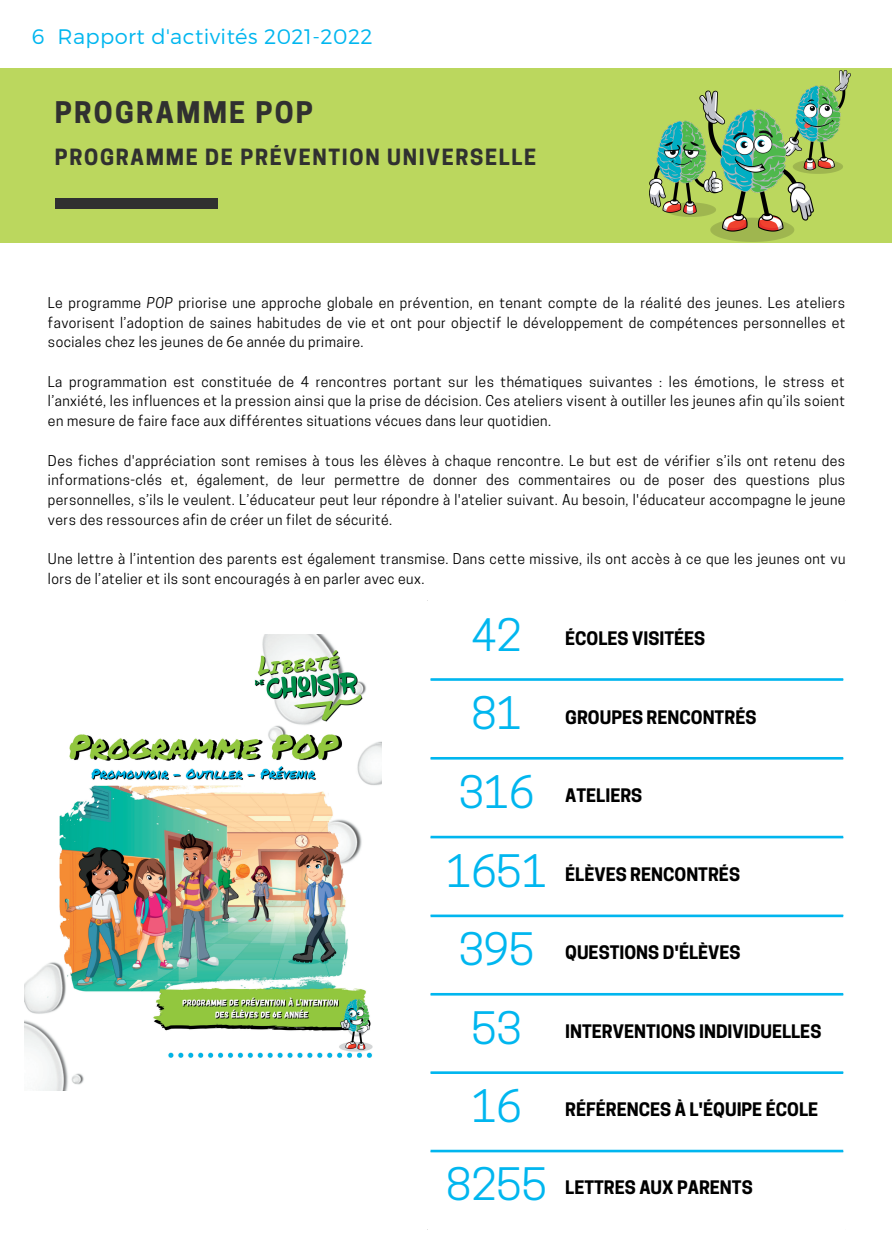
<style>
.page{position:relative;width:892px;height:1260px;background:#fff}
.page>*{position:absolute;margin:0;border:0;box-sizing:border-box;transform-origin:0 0}
.t1{font:42px "Cooper Hewitt";color:#00b6ef}
.t2{font:700 28px "Cooper Hewitt";letter-spacing:.08em;color:#303030}
.t3{font:700 21px "Cooper Hewitt";letter-spacing:.08em;color:#303030}
.t4{font:300 21px "Montserrat";letter-spacing:.02em;color:#00b6ef}
.t5{font:700 17.5px "Cooper Hewitt";color:#000}
.t6{font:14px/19.7px "Cooper Hewitt";letter-spacing:.03em;color:#000;text-align:justify}
.s1{font-style:italic}
</style>
<div class="page">
<div style="left:0;top:68px;width:891px;height:175px;background:#bbd75e"></div>
<div style="left:55px;top:199px;width:162px;height:10px;background:#303030"></div>
<img style="left:25px;top:634px;width:356px;height:456px">
<img style="left:649px;top:70px;width:200px;height:171px">
<div style="left:45px;top:635px;width:183px;height:61px;background:#fff"></div>
<svg style="left:430px;top:835px;width:412px;height:318px"></svg>
<hr style="left:562px;top:602px;width:3px;height:626px;background:#fff">
<hr style="left:430px;top:678px;width:412px;height:3px;background:#00b6ef">
<hr style="left:430px;top:757px;width:412px;height:3px;background:#00b6ef">
<hr style="left:430px;top:836px;width:412px;height:2px;background:#00b6ef">
<hr style="left:430px;top:915px;width:412px;height:2px;background:#00b6ef">
<hr style="left:430px;top:993px;width:412px;height:3px;background:#00b6ef">
<hr style="left:430px;top:1071px;width:412px;height:3px;background:#00b6ef">
<hr style="left:430px;top:1150px;width:412px;height:2px;background:#00b6ef">
<h3 class="t4" style="left:32px;top:23px;width:342px">6 Rapport d'activités 2021-2022</h3>
<h2 class="t2" style="left:55px;top:102px;width:259px">PROGRAMME POP</h2>
<h3 class="t3" style="left:55px;top:149px;width:482px">PROGRAMME DE PRÉVENTION UNIVERSELLE</h3>
<p class="t6" style="left:48px;top:295px;width:798px">Le programme <span class="s1">POP</span> priorise une approche globale en prévention, en tenant compte de la réalité des jeunes. Les ateliers favorisent l’adoption de saines habitudes de vie et ont pour objectif le développement de compétences personnelles et sociales chez les jeunes de 6e année du primaire.</p>
<p class="t6" style="left:48px;top:373px;width:798px">La programmation est constituée de 4 rencontres portant sur les thématiques suivantes : les émotions, le stress et l’anxiété, les influences et la pression ainsi que la prise de décision. Ces ateliers visent à outiller les jeunes afin qu’ils soient en mesure de faire face aux différentes situations vécues dans leur quotidien.</p>
<p class="t6" style="left:48px;top:452px;width:798px">Des fiches d'appréciation sont remises à tous les élèves à chaque rencontre. Le but est de vérifier s’ils ont retenu des informations-clés et, également, de leur permettre de donner des commentaires ou de poser des questions plus personnelles, s’ils le veulent. L’éducateur peut leur répondre à l'atelier suivant. Au besoin, l'éducateur accompagne le jeune vers des ressources afin de créer un filet de sécurité.</p>
<p class="t6" style="left:48px;top:551px;width:798px">Une lettre à l’intention des parents est également transmise. Dans cette missive, ils ont accès à ce que les jeunes ont vu lors de l’atelier et ils sont encouragés à en parler avec eux.</p>
<h1 class="t1" style="left:471px;top:619px;width:52px">42</h1>
<p class="t5" style="left:565px;top:632px;width:141px">ÉCOLES VISITÉES</p>
<h1 class="t1" style="left:471px;top:698px;width:52px">81</h1>
<p class="t5" style="left:565px;top:710px;width:193px">GROUPES RENCONTRÉS</p>
<h1 class="t1" style="left:458px;top:777px;width:77px">316</h1>
<p class="t5" style="left:565px;top:789px;width:79px">ATELIERS</p>
<h1 class="t1" style="left:446px;top:855px;width:102px">1651</h1>
<p class="t5" style="left:565px;top:868px;width:176px">ÉLÈVES RENCONTRÉS</p>
<h1 class="t1" style="left:458px;top:934px;width:77px">395</h1>
<p class="t5" style="left:565px;top:946px;width:177px">QUESTIONS D'ÉLÈVES</p>
<h1 class="t1" style="left:471px;top:1012px;width:52px">53</h1>
<p class="t5" style="left:565px;top:1024px;width:257px">INTERVENTIONS INDIVIDUELLES</p>
<h1 class="t1" style="left:471px;top:1090px;width:52px">16</h1>
<p class="t5" style="left:565px;top:1103px;width:254px">RÉFÉRENCES À L'ÉQUIPE ÉCOLE</p>
<h1 class="t1" style="left:446px;top:1169px;width:102px">8255</h1>
<p class="t5" style="left:565px;top:1181px;width:189px">LETTRES AUX PARENTS</p>
</div>
